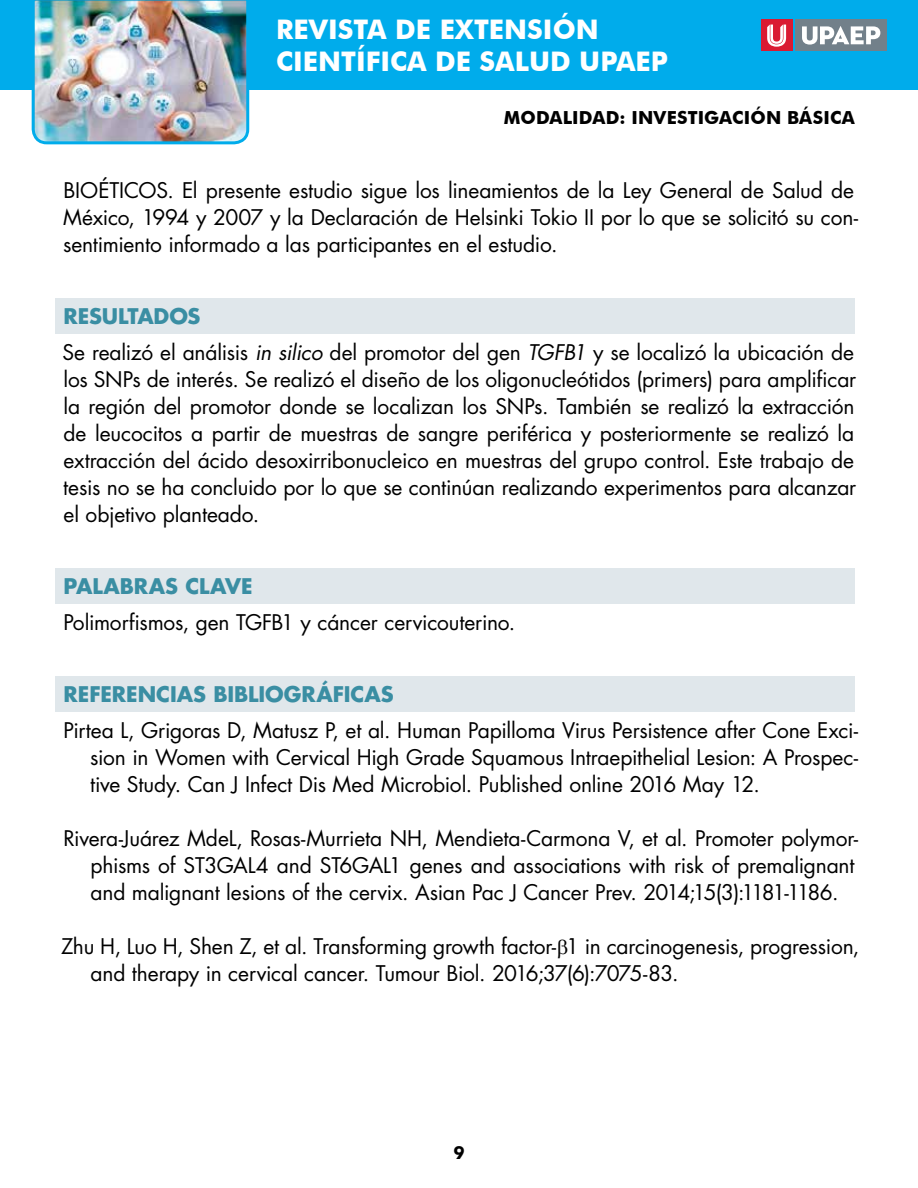
<style>
.page{position:relative;width:918px;height:1188px;background:#fff}
.page>*{position:absolute;margin:0;border:0;box-sizing:border-box;transform-origin:0 0}
.t1{font:700 27px/32.4px "Futura BT";color:#fff}
.t2{font:21px/27px "Futura Std";letter-spacing:-.01em;color:#000}
.t3{font:700 21px "Futura Std";color:#3a8ea3}
.t4{font:700 18px "Futura BT";letter-spacing:.01em;color:#000}
.s1{font-weight:700;color:#3a8ea3}
.s2{font-style:italic}
</style>
<div class="page">
<div style="left:0;top:0;width:918px;height:90px;background:#00aceb"></div>
<img style="left:31px;top:0;width:219px;height:145px">
<div style="left:796px;top:20px;width:91px;height:31px;background:#72808a"></div>
<svg style="left:802px;top:26px;width:78px;height:19px"></svg>
<div style="left:761px;top:20px;width:31px;height:31px;background:#da1a32"></div>
<svg style="left:767px;top:25px;width:19px;height:22px"></svg>
<div style="left:56px;top:298px;width:799px;height:36px;background:#e0e7eb"></div>
<div style="left:56px;top:568px;width:799px;height:36px;background:#e0e7eb"></div>
<div style="left:56px;top:676px;width:799px;height:36px;background:#e0e7eb"></div>
<p class="t1" style="left:276px;top:13px;width:393px">REVISTA DE EXTENSIÓN<br>CIENTÍFICA DE SALUD UPAEP</p>
<p class="t4" style="left:504px;top:107px;width:346px">MODALIDAD: INVESTIGACIÓN BÁSICA</p>
<p class="t2" style="left:63px;top:177px;width:797px">BIOÉTICOS. El presente estudio sigue los lineamientos de la Ley General de Salud de<br>México, 1994 y 2007 y la Declaración de Helsinki Tokio II por lo que se solicitó su con&shy;sentimiento informado a las participantes en el estudio.</p>
<p class="t2" style="left:63px;top:299px;width:793px;line-height:36px"><span class="s1">RESULTADOS<br></span>Se realizó el análisis <span class="s2">in silico</span> del promotor del gen <span class="s2">TGFB1</span> y se localizó la ubicación de</p>
<p class="t2" style="left:63px;top:366px;width:795px;text-align:justify">los SNPs de interés. Se realizó el diseño de los oligonucleótidos (primers) para amplificar la región del promotor donde se localizan los SNPs. También se realizó la extracción de leucocitos a partir de muestras de sangre periférica y posteriormente se realizó la extracción del ácido desoxirribonucleico en muestras del grupo control. Este trabajo de tesis no se ha concluido por lo que se continúan realizando experimentos para alcanzar el objetivo planteado.</p>
<p class="t3" style="left:64px;top:572px;width:190px">PALABRAS CLAVE</p>
<p class="t2" style="left:63px;top:609px;width:454px">Polimorfismos, gen TGFB1 y cáncer cervicouterino.</p>
<p class="t3" style="left:64px;top:680px;width:332px">REFERENCIAS BIBLIOGRÁFICAS</p>
<p class="t2" style="left:90px;top:717px;width:770px;text-align:justify;text-indent:-27px">Pirtea L, Grigoras D, Matusz P, et al. Human Papilloma Virus Persistence after Cone Exci&shy;sion in Women with Cervical High Grade Squamous Intraepithelial Lesion: A Prospec&shy;tive Study. Can J Infect Dis Med Microbiol. Published online 2016 May 12.</p>
<p class="t2" style="left:90px;top:825px;width:769px;text-indent:-27px">Rivera-Juárez MdeL, Rosas-Murrieta NH, Mendieta-Carmona V, et al. Promoter polymor&shy;phisms of ST3GAL4 and ST6GAL1 genes and associations with risk of premalignant and malignant lesions of the cervix. Asian Pac J Cancer Prev. 2014;15(3):1181-1186.</p>
<p class="t2" style="left:91px;top:933px;width:770px;text-indent:-30px">Zhu H, Luo H, Shen Z, et al. Transforming growth factor- 1 in carcinogenesis, progression, and therapy in cervical cancer. Tumour Biol. 2016;37(6):7075-83.</p>
<p class="t4" style="left:453px;top:1142px;width:13px">9</p>
</div>
